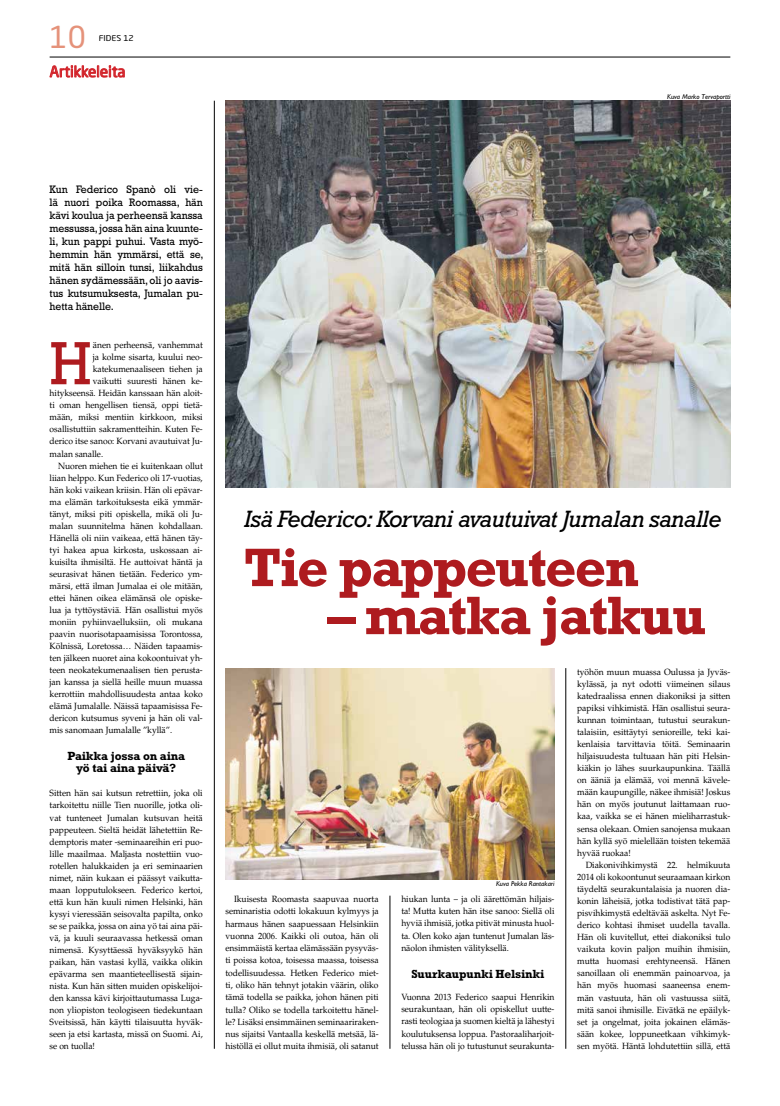
<style>
.page{position:relative;width:780px;height:1106px;background:#fff}
.page>*{position:absolute;margin:0;border:0;box-sizing:border-box;transform-origin:0 0}
.t1{font:62px "Rockwell Std";color:#ae1b1f;scale:.95 1}
.t2{font:700 55px "Rockwell Std";letter-spacing:-.035em;color:#ae1b1f}
.t3{font:30px "Neo Sans Std";color:#e5927a}
.t4{font:italic 24px "Rockwell Std";letter-spacing:-.025em;color:#000}
.t5{font:15px "Neo Sans Std";color:#d2232a}
.t6{font:700 12px/12px "Rockwell Std";letter-spacing:-.015em;color:#000;text-align:center}
.t7{font:11px/13px "Rockwell Std";letter-spacing:-.005em;color:#000;text-align:justify;scale:.95 1}
.t8{font:9px/12.1px "Palatino LT Std";letter-spacing:-.005em;color:#000;text-align:justify;scale:.95 1}
.t9{font:8px "Neo Sans Std";color:#000;scale:1.1 1}
.t10{font:italic 7px "Gill Sans Std";color:#000}
</style>
<div class="page">
<hr style="left:50px;top:57px;width:680px;height:1px;background:#000">
<svg style="left:50px;top:65px;width:75px;height:13px"></svg>
<hr style="left:390px;top:895px;width:1px;height:153px;background:#000">
<hr style="left:565px;top:668px;width:1px;height:380px;background:#000">
<hr style="left:214px;top:101px;width:1px;height:947px;background:#000">
<img style="left:225px;top:101px;width:505px;height:387px">
<img style="left:225px;top:668px;width:329px;height:211px">
<h3 class="t3" style="left:50px;top:19px;width:38px">10</h3>
<p class="t9" style="left:99px;top:34px;width:33px">FIDES 12</p>
<h3 class="t5" style="left:50px;top:62px;width:77px">Artikkeleita</h3>
<p class="t10" style="left:667px;top:92px;width:65px">Kuva Marko Tervaportti</p>
<p class="t7" style="left:50px;top:182px;width:164px">Kun Federico Spanò oli vie&shy;lä nuori poika Roomassa, hän kävi koulua ja perheensä kanssa messussa, jossa hän aina kuunte&shy;li, kun pappi puhui. Vasta myö&shy;hemmin hän ymmärsi, että se, mitä hän silloin tunsi, liikahdus hänen sydämessään, oli jo aavis&shy;tus kutsumuksesta, Jumalan pu&shy;hetta hänelle.</p>
<h1 class="t1" style="left:50px;top:327px;width:45px">H</h1>
<p class="t8" style="left:93px;top:339px;width:117px">änen perheensä, vanhemmat</p>
<p class="t8" style="left:93px;top:351px;width:117px">ja kolme sisarta, kuului neo-</p>
<p class="t8" style="left:93px;top:363px;width:117px">katekumenaaliseen tiehen ja</p>
<p class="t8" style="left:93px;top:375px;width:117px">vaikutti suuresti hänen ke-</p>
<p class="t8" style="left:50px;top:387px;width:163px">hitykseensä. Heidän kanssaan hän aloit-</p>
<p class="t8" style="left:50px;top:399px;width:163px">ti oman hengellisen tiensä, oppi tietä-</p>
<p class="t8" style="left:50px;top:411px;width:163px">mään, miksi mentiin kirkkoon, miksi</p>
<p class="t8" style="left:50px;top:423px;width:163px">osallistuttiin sakramentteihin. Kuten Fe-</p>
<p class="t8" style="left:50px;top:435px;width:163px">derico itse sanoo: Korvani avautuivat Ju-</p>
<p class="t8" style="left:50px;top:447px;width:58px">malan sanalle.</p>
<p class="t8" style="left:58px;top:459px;width:154px">Nuoren miehen tie ei kuitenkaan ollut</p>
<p class="t8" style="left:50px;top:471px;width:163px">liian helppo. Kun Federico oli 17-vuotias,</p>
<p class="t8" style="left:50px;top:483px;width:163px">hän koki vaikean kriisin. Hän oli epävar-</p>
<p class="t8" style="left:50px;top:495px;width:163px">ma elämän tarkoituksesta eikä ymmär-</p>
<p class="t8" style="left:50px;top:508px;width:163px">tänyt, miksi piti opiskella, mikä oli Ju-</p>
<p class="t8" style="left:50px;top:520px;width:163px">malan suunnitelma hänen kohdallaan.</p>
<p class="t8" style="left:50px;top:532px;width:163px">Hänellä oli niin vaikeaa, että hänen täy-</p>
<p class="t8" style="left:50px;top:544px;width:163px">tyi hakea apua kirkosta, uskossaan ai-</p>
<p class="t8" style="left:50px;top:556px;width:163px">kuisilta ihmisiltä. He auttoivat häntä ja</p>
<p class="t8" style="left:50px;top:568px;width:163px">seurasivat hänen tietään. Federico ym-</p>
<p class="t8" style="left:50px;top:580px;width:163px">märsi, että ilman Jumalaa ei ole mitään,</p>
<p class="t8" style="left:50px;top:592px;width:163px">ettei hänen oikea elämänsä ole opiske-</p>
<p class="t8" style="left:50px;top:604px;width:163px">lua ja tyttöystäviä. Hän osallistui myös</p>
<p class="t8" style="left:50px;top:616px;width:163px">moniin pyhiinvaelluksiin, oli mukana</p>
<p class="t8" style="left:50px;top:628px;width:163px">paavin nuorisotapaamisissa Torontossa,</p>
<p class="t8" style="left:50px;top:640px;width:163px">Kölnissä, Loretossa… Näiden tapaamis-</p>
<p class="t8" style="left:50px;top:652px;width:163px">ten jälkeen nuoret aina kokoontuivat yh-</p>
<p class="t8" style="left:50px;top:664px;width:163px">teen neokatekumenaalisen tien perusta-</p>
<p class="t8" style="left:50px;top:676px;width:163px">jan kanssa ja siellä heille muun muassa</p>
<p class="t8" style="left:50px;top:688px;width:163px">kerrottiin mahdollisuudesta antaa koko</p>
<p class="t8" style="left:50px;top:700px;width:163px">elämä Jumalalle. Näissä tapaamisissa Fe-</p>
<p class="t8" style="left:50px;top:712px;width:163px">dericon kutsumus syveni ja hän oli val-</p>
<p class="t8" style="left:50px;top:724px;width:130px">mis sanomaan Jumalalle ”kyllä”.</p>
<h3 class="t6" style="left:67px;top:750px;width:119px">Paikka jossa on aina yö tai aina päivä?</h3>
<p class="t8" style="left:50px;top:787px;width:163px">Sitten hän sai kutsun retrettiin, joka oli tarkoitettu niille Tien nuorille, jotka oli&shy;vat tunteneet Jumalan kutsuvan heitä pappeuteen. Sieltä heidät lähetettiin Re&shy;demptoris mater -seminaareihin eri puo&shy;lille maailmaa. Maljasta nostettiin vuo&shy;rotellen halukkaiden ja eri seminaarien nimet, näin kukaan ei päässyt vaikutta&shy;maan lopputulokseen. Federico kertoi, että kun hän kuuli nimen Helsinki, hän kysyi vieressään seisovalta papilta, onko se se paikka, jossa on aina yö tai aina päi&shy;vä, ja kuuli seuraavassa hetkessä oman nimensä. Kysyttäessä hyväksyykö hän paikan, hän vastasi kyllä, vaikka olikin epävarma sen maantieteellisestä sijain&shy;nista. Kun hän sitten muiden opiskelijoi&shy;den kanssa kävi kirjoittautumassa Luga&shy;non yliopiston teologiseen tiedekuntaan Sveitsissä, hän käytti tilaisuutta hyväk&shy;seen ja etsi kartasta, missä on Suomi. Ai, se on tuolla!</p>
<h3 class="t4" style="left:244px;top:505px;width:479px">Isä Federico: Korvani avautuivat Jumalan sanalle</h3>
<h2 class="t2" style="left:244px;top:535px;width:396px">Tie pappeuteen</h2>
<h2 class="t2" style="left:327px;top:583px;width:381px">– matka jatkuu</h2>
<p class="t10" style="left:496px;top:879px;width:60px">Kuva Pekka Rantakari</p>
<p class="t8" style="left:225px;top:893px;width:163px;text-indent:9px">Ikuisesta Roomasta saapuvaa nuorta seminaristia odotti lokakuun kylmyys ja harmaus hänen saapuessaan Helsinkiin vuonna 2006. Kaikki oli outoa, hän oli ensimmäistä kertaa elämässään pysyväs&shy;ti poissa kotoa, toisessa maassa, toisessa todellisuudessa. Hetken Federico miet&shy;ti, oliko hän tehnyt jotakin väärin, oliko tämä todella se paikka, johon hänen piti tulla? Oliko se todella tarkoitettu hänel&shy;le? Lisäksi ensimmäinen seminaariraken&shy;nus sijaitsi Vantaalla keskellä metsää, lä&shy;histöllä ei ollut muita ihmisiä, oli satanut</p>
<p class="t8" style="left:401px;top:893px;width:163px">hiukan lunta – ja oli äärettömän hiljais&shy;ta! Mutta kuten hän itse sanoo: Siellä oli hyviä ihmisiä, jotka pitivät minusta huol&shy;ta. Olen koko ajan tuntenut Jumalan läs&shy;näolon ihmisten välityksellä.</p>
<h3 class="t6" style="left:411px;top:967px;width:135px">Suurkaupunki Helsinki</h3>
<p class="t8" style="left:401px;top:991px;width:163px">Vuonna 2013 Federico saapui Henrikin seurakuntaan, hän oli opiskellut uutte&shy;rasti teologiaa ja suomen kieltä ja lähestyi koulutuksensa loppua. Pastoraaliharjoit&shy;telussa hän oli jo tutustunut seurakunta-</p>
<p class="t8" style="left:577px;top:665px;width:163px">työhön muun muassa Oulussa ja Jyväs&shy;kylässä, ja nyt odotti viimeinen silaus katedraalissa ennen diakoniksi ja sitten papiksi vihkimistä. Hän osallistui seura&shy;kunnan toimintaan, tutustui seurakun&shy;talaisiin, esittäytyi senioreille, teki kai&shy;kenlaisia tarvittavia töitä. Seminaarin hiljaisuudesta tultuaan hän piti Helsin&shy;kiäkin jo lähes suurkaupunkina. Täällä on ääniä ja elämää, voi mennä kävele&shy;mään kaupungille, näkee ihmisiä! Joskus hän on myös joutunut laittamaan ruo&shy;kaa, vaikka se ei hänen mieliharrastuk&shy;sensa olekaan. Omien sanojensa mukaan hän kyllä syö mielellään toisten tekemää hyvää ruokaa!</p>
<p class="t8" style="left:577px;top:858px;width:163px;text-indent:9px">Diakonivihkimystä 22. helmikuuta 2014 oli kokoontunut seuraamaan kirkon täydeltä seurakuntalaisia ja nuoren dia&shy;konin läheisiä, jotka todistivat tätä pap&shy;pisvihkimystä edeltävää askelta. Nyt Fe&shy;derico kohtasi ihmiset uudella tavalla.<br>Hän oli kuvitellut, ettei diakoniksi tulo vaikuta kovin paljon muihin ihmisiin, mutta huomasi erehtyneensä. Hänen sanoillaan oli enemmän painoarvoa, ja hän myös huomasi saaneensa enem&shy;män vastuuta, hän oli vastuussa siitä, mitä sanoi ihmisille. Eivätkä ne epäilyk&shy;set ja ongelmat, joita jokainen elämäs&shy;sään kokee, loppuneetkaan vihkimyk&shy;sen myötä. Häntä lohdutettiin sillä, että</p>
</div>
